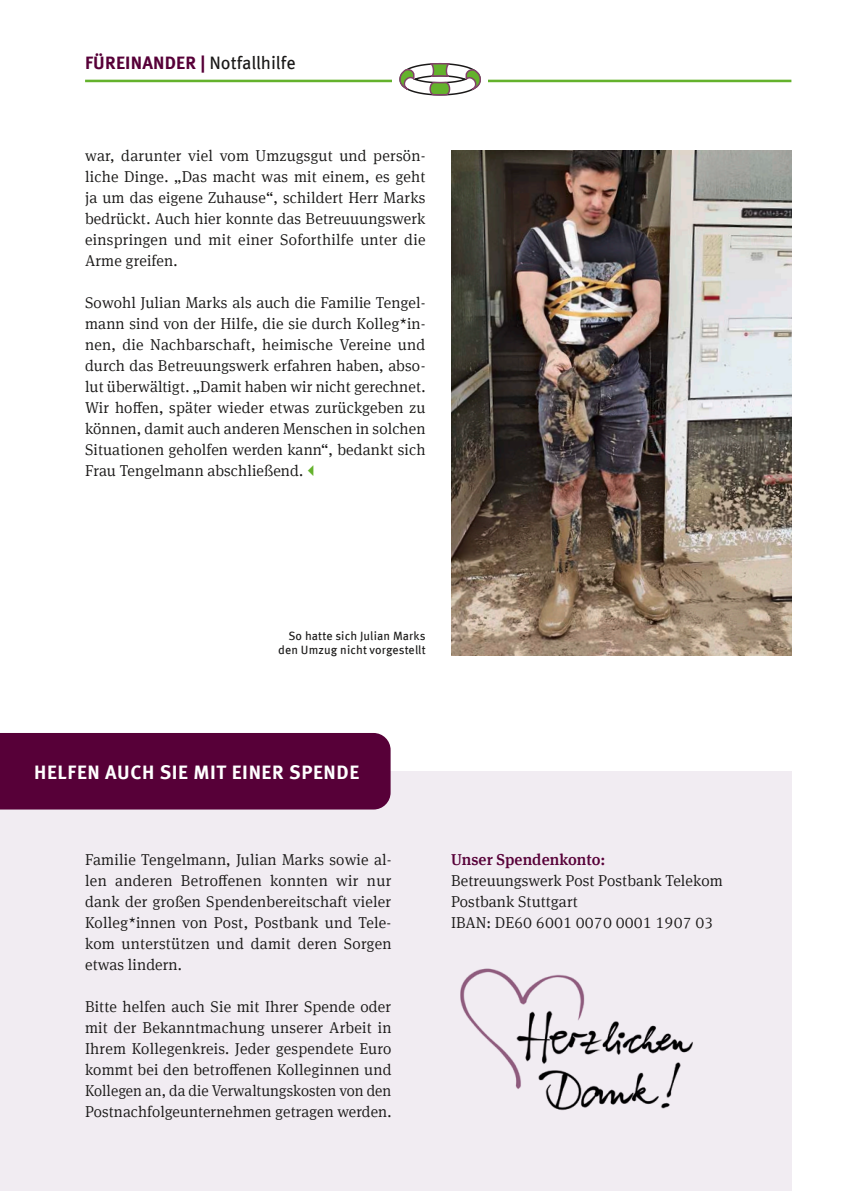
<style>
.page{position:relative;width:851px;height:1191px;background:#fff}
.page>*{position:absolute;margin:0;border:0;box-sizing:border-box;transform-origin:0 0}
.t1{font:700 19.5px "Meta OT";letter-spacing:.03em;color:#fff}
.t2{font:700 18px "Meta OT";letter-spacing:.01em;color:#570038}
.t3{font:300 15.75px/21px "Meta Serif Offc";letter-spacing:.005em;color:#1a1918;text-align:justify}
.t4{font:500 15.75px "Meta Serif OT";letter-spacing:.005em;color:#570038}
.t5{font:12px/14.2px "Meta OT";letter-spacing:.01em;color:#1a1918;text-align:right}
.s1{font-weight:400;color:#1a1918}
</style>
<div class="page">
<div style="left:0;top:771px;width:791px;height:420px;background:#f1ecf2"></div>
<div style="left:0;top:733px;width:390px;height:76px;background:#570038"></div>
<img style="left:451px;top:151px;width:340px;height:504px">
<img style="left:460px;top:968px;width:233px;height:143px">
<hr style="left:85px;top:80px;width:706px;height:2px;background:#64b22c">
<div style="left:392px;top:53px;width:95px;height:54px;background:#fff"></div>
<svg style="left:399px;top:63px;width:82px;height:33px"></svg>
<p class="t2" style="left:85px;top:51px;width:212px">FÜREINANDER | <span class="s1">Notfallhilfe</span></p>
<p class="t3" style="left:85px;top:146px;width:342px">war, darunter viel vom Umzugsgut und persön&shy;liche Dinge. „Das macht was mit einem, es geht ja um das eigene Zuhause“, schildert Herr Marks bedrückt. Auch hier konnte das Betreuuungswerk einspringen und mit einer Soforthilfe unter die Arme greifen.</p>
<p class="t3" style="left:85px;top:293px;width:342px">Sowohl Julian Marks als auch die Familie Tengel&shy;mann sind von der Hilfe, die sie durch Kolleg*in&shy;nen, die Nachbarschaft, heimische Vereine und durch das Betreuungswerk erfahren haben, abso&shy;lut überwältigt. „Damit haben wir nicht gerechnet.<br>Wir hoffen, später wieder etwas zurückgeben zu können, damit auch anderen Menschen in solchen Situationen geholfen werden kann“, bedankt sich Frau Tengelmann abschließend.</p>
<p class="t5" style="left:278px;top:629px;width:149px">So hatte sich Julian Marks den Umzug nicht vorgestellt</p>
<p class="t1" style="left:34px;top:759px;width:326px">HELFEN AUCH SIE MIT EINER SPENDE</p>
<p class="t3" style="left:85px;top:849px;width:308px">Familie Tengelmann, Julian Marks sowie al&shy;len anderen Betroffenen konnten wir nur dank der großen Spendenbereitschaft vieler Kolleg*innen von Post, Postbank und Tele&shy;kom unterstützen und damit deren Sorgen etwas lindern.</p>
<p class="t3" style="left:85px;top:996px;width:308px">Bitte helfen auch Sie mit Ihrer Spende oder mit der Bekanntmachung unserer Arbeit in Ihrem Kollegenkreis. Jeder gespendete Euro kommt bei den betroffenen Kolleginnen und Kollegen an, da die Verwaltungskosten von den Postnachfolgeunternehmen getragen werden.</p>
<p class="t4" style="left:451px;top:849px;width:156px">Unser Spendenkonto:</p>
<p class="t3" style="left:451px;top:870px;width:273px;text-align:left">Betreuungswerk Post Postbank Telekom<br>Postbank Stuttgart<br>IBAN: DE60 6001 0070 0001 1907 03</p>
</div>
